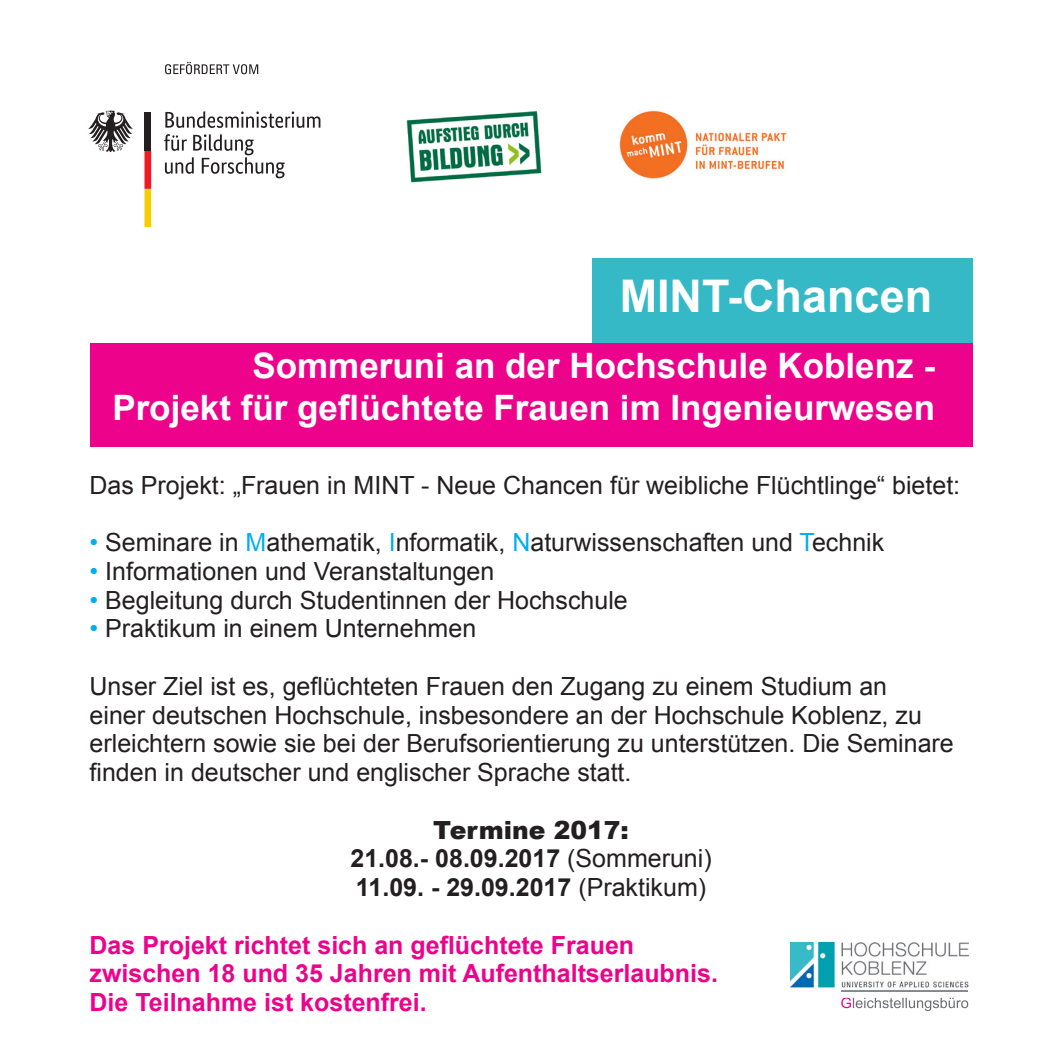
<style>
.page{position:relative;width:1063px;height:1063px;background:#fff}
.page>*{position:absolute;margin:0;border:0;box-sizing:border-box;transform-origin:0 0}
.t1{font:700 45px "Arial";color:#fff}
.t2{font:700 35px/42px "Arial";color:#fff;text-align:right}
.t3{font:25px/28.8px "Arial";color:#231f20}
.t4{font:700 25px/28.8px "Arial";color:#ed028c}
.t5{font:700 25px/28.8px "Arial";color:#231f20;text-align:center}
.s1{color:#00aeef}
.s2{font-weight:900}
.s3{font-weight:400}
</style>
<div class="page">
<div style="left:592px;top:258px;width:381px;height:85px;background:#36b9c7"></div>
<div style="left:90px;top:343px;width:883px;height:104px;background:#ed028c"></div>
<img style="left:790px;top:943px;width:178px;height:68px">
<img style="left:841px;top:997px;width:127px;height:11px">
<img style="left:841px;top:991px;width:127px;height:1px">
<img style="left:406px;top:111px;width:136px;height:72px">
<svg style="left:164px;top:111px;width:156px;height:67px"></svg>
<svg style="left:144px;top:151px;width:7px;height:76px"></svg>
<svg style="left:88px;top:111px;width:45px;height:41px"></svg>
<div style="left:144px;top:112px;width:7px;height:39px;background:#231f20"></div>
<svg style="left:165px;top:62px;width:93px;height:12px"></svg>
<img style="left:620px;top:110px;width:167px;height:69px">
<h1 class="t1" style="left:620px;top:267px;width:314px">MINT-Chancen</h1>
<h2 class="t2" style="left:112px;top:345px;width:824px">Sommeruni an der Hochschule Koblenz -<br>Projekt für geflüchtete Frauen im Ingenieurwesen</h2>
<p class="t3" style="left:90px;top:471px;width:872px">Das Projekt: „Frauen in MINT - Neue Chancen für weibliche Flüchtlinge“ bietet:</p>
<p class="t3" style="left:90px;top:528px;width:796px"><span class="s1">•</span> Seminare in <span class="s1">M</span>athematik, <span class="s1">I</span>nformatik, <span class="s1">N</span>aturwissenschaften und <span class="s1">T</span>echnik</p>
<p class="t3" style="left:90px;top:557px;width:406px"><span class="s1">•</span> Informationen und Veranstaltungen</p>
<p class="t3" style="left:90px;top:586px;width:540px"><span class="s1">•</span> Begleitung durch Studentinnen der Hochschule</p>
<p class="t3" style="left:90px;top:614px;width:388px"><span class="s1">•</span> Praktikum in einem Unternehmen</p>
<p class="t3" style="left:90px;top:672px;width:866px">Unser Ziel ist es, geflüchteten Frauen den Zugang zu einem Studium an<br>einer deutschen Hochschule, insbesondere an der Hochschule Koblenz, zu erleichtern sowie sie bei der Berufsorientierung zu unterstützen. Die Seminare finden in deutscher und englischer Sprache statt.</p>
<p class="t5" style="left:350px;top:816px;width:363px"><span class="s2">Termine 2017:<br></span>21.08.- 08.09.2017 <span class="s3">(Sommeruni)<br></span>11.09. - 29.09.2017 <span class="s3">(Praktikum)</span></p>
<p class="t4" style="left:90px;top:931px;width:630px">Das Projekt richtet sich an geflüchtete Frauen zwischen 18 und 35 Jahren mit Aufenthaltserlaubnis.<br>Die Teilnahme ist kostenfrei.</p>
</div>
